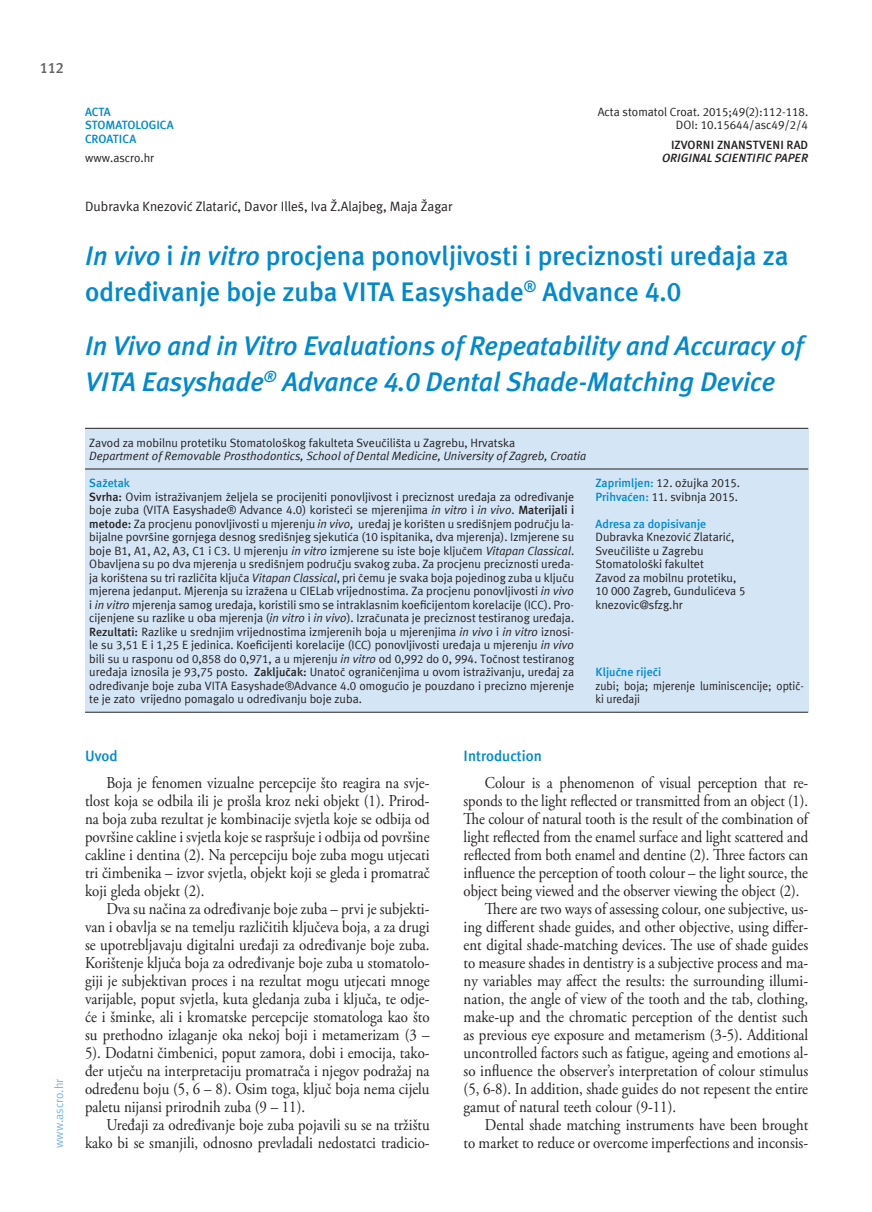
<style>
.page{position:relative;width:872px;height:1212px;background:#fff}
.page>*{position:absolute;margin:0;border:0;box-sizing:border-box;transform-origin:0 0}
.t1{font:italic 700 27px/36px "Meta ASC";letter-spacing:-.005em;color:#0089cf}
.t2{font:700 27px/36px "Meta ASC";color:#0089cf}
.t3{font:16.5px/18px "Adobe Garamond Pro";color:#231f20;text-align:justify;scale:.9 1}
.t4{font:16.5px "Adobe Garamond Pro";color:#231f20;scale:.89 1}
.t5{font:700 15px "Meta ASC";color:#0089cf}
.t6{font:700 15px "Meta ASC";color:#636366}
.t7{font:13.5px "Meta ASC";color:#231f20}
.t8{font:12px/13.5px "Meta ASC";color:#231f20}
.t9{font:italic 12px "Meta ASC";color:#231f20}
.t10{font:700 12px/13.5px "Meta ASC";color:#0089cf}
.t11{font:12px/13.5px "Meta ASC";color:#231f20;scale:.95 1}
.t12{font:italic 700 12px "Meta ASC";letter-spacing:.005em;color:#231f20}
.t13{font:700 12px "Meta ASC";letter-spacing:.005em;color:#231f20}
.t14{font:12px "Meta ASC";color:#77b6e4}
.s1{font-style:italic}
.s2{font-weight:700;color:#0089cf}
.s3{font-weight:700}
</style>
<div class="page">
<div style="left:85px;top:428px;width:723px;height:284px;background:#d4e6f6"></div>
<hr style="left:85px;top:428px;width:723px;height:1px;background:#231f20">
<hr style="left:85px;top:469px;width:723px;height:1px;background:#231f20">
<hr style="left:85px;top:712px;width:723px;height:1px;background:#231f20">
<p class="t6" style="left:40px;top:59px;width:26px">112</p>
<p class="t14" style="left:52px;top:1148px;width:71px;rotate:-90deg">www.ascro.hr</p>
<p class="t10" style="left:85px;top:105px;width:90px">ACTA<br>STOMATOLOGICA<br>CROATICA</p>
<p class="t8" style="left:85px;top:151px;width:71px">www.ascro.hr</p>
<p class="t8" style="left:598px;top:105px;width:212px;text-align:right">Acta stomatol Croat. 2015;49(2):112-118.<br>DOI: 10.15644/asc49/2/4</p>
<p class="t13" style="left:671px;top:138px;width:139px">IZVORNI ZNANSTVENI RAD</p>
<p class="t12" style="left:662px;top:151px;width:148px">ORIGINAL SCIENTIFIC PAPER</p>
<p class="t7" style="left:85px;top:199px;width:369px">Dubravka Knezović Zlatarić, Davor Illeš, Iva Ž.Alajbeg, Maja Žagar</p>
<h1 class="t2" style="left:85px;top:238px;width:705px"><span class="s1">In vivo</span> i <span class="s1">in vitro</span> procjena ponovljivosti i preciznosti uređaja za određivanje boje zuba VITA Easyshade<sup>®</sup> Advance 4.0</h1>
<h1 class="t1" style="left:85px;top:328px;width:719px">In Vivo and in Vitro Evaluations of Repeatability and Accuracy of<br>VITA Easyshade<sup>®</sup> Advance 4.0 Dental Shade-Matching Device</h1>
<p class="t8" style="left:89px;top:435px;width:427px">Zavod za mobilnu protetiku Stomatološkog fakulteta Sveučilišta u Zagrebu, Hrvatska</p>
<p class="t9" style="left:89px;top:449px;width:498px">Department of Removable Prosthodontics, School of Dental Medicine, University of Zagreb, Croatia</p>
<p class="t8" style="left:89px;top:476px;width:486px"><span class="s2">Sažetak<br></span><span class="s3">Svrha:</span> Ovim istraživanjem željela se procijeniti ponovljivost i preciznost uređaja za određivanje boje zuba (VITA Easyshade® Advance 4.0) koristeći se mjerenjima <span class="s1">in vitro</span> i <span class="s1">in vivo</span>. <span class="s3">Materijali i metode:</span> Za procjenu ponovljivosti u mjerenju <span class="s1">in vivo,</span> uređaj je korišten u središnjem području la&shy;bijalne površine gornjega desnog središnjeg sjekutića (10 ispitanika, dva mjerenja). Izmjerene su boje B1, A1, A2, A3, C1 i C3. U mjerenju <span class="s1">in vitro</span> izmjerene su iste boje ključem <span class="s1">Vitapan Classical</span>.<br>Obavljena su po dva mjerenja u središnjem području svakog zuba. Za procjenu preciznosti uređa&shy;ja korištena su tri različita ključa <span class="s1">Vitapan Classical</span>, pri čemu je svaka boja pojedinog zuba u ključu mjerena jedanput. Mjerenja su izražena u CIELab vrijednostima. Za procjenu ponovljivosti <span class="s1">in vivo </span>i <span class="s1">in vitro</span> mjerenja samog uređaja, koristili smo se intraklasnim koeficijentom korelacije (ICC). Pro&shy;cijenjene su razlike u oba mjerenja (<span class="s1">in vitro</span> i <span class="s1">in vivo</span>). Izračunata je preciznost testiranog uređaja.<br><span class="s3">Rezultati:</span> Razlike u srednjim vrijednostima izmjerenih boja u mjerenjima <span class="s1">in vivo</span> i <span class="s1">in vitro</span> iznosi&shy;le su 3,51 E i 1,25 E jedinica. Koeficijenti korelacije (ICC) ponovljivosti uređaja u mjerenju <span class="s1">in vivo </span>bili su u rasponu od 0,858 do 0,971, a u mjerenju <span class="s1">in vitro</span> od 0,992 do 0, 994. Točnost testiranog uređaja iznosila je 93,75 posto. <span class="s3">Zaključak:</span> Unatoč ograničenjima u ovom istraživanju, uređaj za određivanje boje zuba VITA Easyshade®Advance 4.0 omogućio je pouzdano i precizno mjerenje te je zato vrijedno pomagalo u određivanju boje zuba.</p>
<p class="t8" style="left:595px;top:476px;width:146px"><span class="s2">Zaprimljen:</span> 12. ožujka 2015.<br><span class="s2">Prihvaćen:</span> 11. svibnja 2015.</p>
<p class="t10" style="left:595px;top:517px;width:112px">Adresa za dopisivanje</p>
<p class="t8" style="left:595px;top:530px;width:151px">Dubravka Knezović Zlatarić,<br>Sveučilište u Zagrebu<br>Stomatološki fakultet<br>Zavod za mobilnu protetiku,<br>10 000 Zagreb, Gundulićeva 5 knezovic@sfzg.hr</p>
<p class="t10" style="left:595px;top:665px;width:67px">Ključne riječi</p>
<p class="t11" style="left:595px;top:679px;width:221px">zubi; boja; mjerenje luminiscencije; optič&shy;ki uređaji</p>
<p class="t5" style="left:85px;top:747px;width:34px">Uvod</p>
<p class="t3" style="left:85px;top:774px;width:384px;text-indent:21px">Boja je fenomen vizualne percepcije što reagira na svje&shy;tlost koja se odbila ili je prošla kroz neki objekt (1). Prirod&shy;na boja zuba rezultat je kombinacije svjetla koje se odbija od površine cakline i svjetla koje se raspršuje i odbija od površine cakline i dentina (2). Na percepciju boje zuba mogu utjecati tri čimbenika – izvor svjetla, objekt koji se gleda i promatrač koji gleda objekt (2).</p>
<p class="t3" style="left:85px;top:900px;width:384px;text-indent:21px">Dva su načina za određivanje boje zuba – prvi je subjekti&shy;van i obavlja se na temelju različitih ključeva boja, a za drugi se upotrebljavaju digitalni uređaji za određivanje boje zuba.<br>Korištenje ključa boja za određivanje boje zuba u stomatolo&shy;giji je subjektivan proces i na rezultat mogu utjecati mnoge varijable, poput svjetla, kuta gledanja zuba i ključa, te odje&shy;će i šminke, ali i kromatske percepcije stomatologa kao što su prethodno izlaganje oka nekoj boji i metamerizam (3 – 5). Dodatni čimbenici, poput zamora, dobi i emocija, tako&shy;đer utječu na interpretaciju promatrača i njegov podražaj na određenu boju (5, 6 – 8). Osim toga, ključ boja nema cijelu paletu nijansi prirodnih zuba (9 – 11).</p>
<p class="t3" style="left:85px;top:1116px;width:384px;text-align:right">Uređaji za određivanje boje zuba pojavili su se na tržištu kako bi se smanjili, odnosno prevladali nedostatci tradicio-</p>
<p class="t5" style="left:463px;top:747px;width:80px">Introduction</p>
<p class="t4" style="left:485px;top:773px;width:365px">Colour is a phenomenon of visual perception that re-</p>
<p class="t4" style="left:463px;top:791px;width:389px">sponds to the light reflected or transmitted from an object (1).</p>
<p class="t4" style="left:463px;top:809px;width:388px">The colour of natural tooth is the result of the combination of</p>
<p class="t4" style="left:463px;top:827px;width:388px">light reflected from the enamel surface and light scattered and</p>
<p class="t4" style="left:463px;top:845px;width:388px">reflected from both enamel and dentine (2). Three factors can</p>
<p class="t4" style="left:463px;top:863px;width:388px">influence the perception of tooth colour – the light source, the</p>
<p class="t4" style="left:463px;top:881px;width:379px">object being viewed and the observer viewing the object (2).</p>
<p class="t3" style="left:485px;top:900px;width:361px">There are two ways of assessing colour, one subjective, us-</p>
<p class="t3" style="left:463px;top:918px;width:384px">ing different shade guides, and other objective, using differ-</p>
<p class="t3" style="left:463px;top:936px;width:384px">ent digital shade-matching devices. The use of shade guides</p>
<p class="t3" style="left:463px;top:954px;width:384px">to measure shades in dentistry is a subjective process and ma-</p>
<p class="t3" style="left:463px;top:972px;width:384px">ny variables may affect the results: the surrounding illumi-</p>
<p class="t3" style="left:463px;top:990px;width:384px">nation, the angle of view of the tooth and the tab, clothing,</p>
<p class="t3" style="left:463px;top:1008px;width:384px">make-up and the chromatic perception of the dentist such</p>
<p class="t3" style="left:463px;top:1026px;width:384px">as previous eye exposure and metamerism (3-5). Additional</p>
<p class="t3" style="left:463px;top:1044px;width:384px">uncontrolled factors such as fatigue, ageing and emotions al-</p>
<p class="t3" style="left:463px;top:1062px;width:384px">so influence the observer’s interpretation of colour stimulus</p>
<p class="t3" style="left:463px;top:1080px;width:384px">(5, 6-8). In addition, shade guides do not repesent the entire</p>
<p class="t3" style="left:463px;top:1098px;width:238px">gamut of natural teeth colour (9-11).</p>
<p class="t3" style="left:485px;top:1116px;width:361px">Dental shade matching instruments have been brought</p>
<p class="t3" style="left:463px;top:1134px;width:384px">to market to reduce or overcome imperfections and inconsis-</p>
</div>
